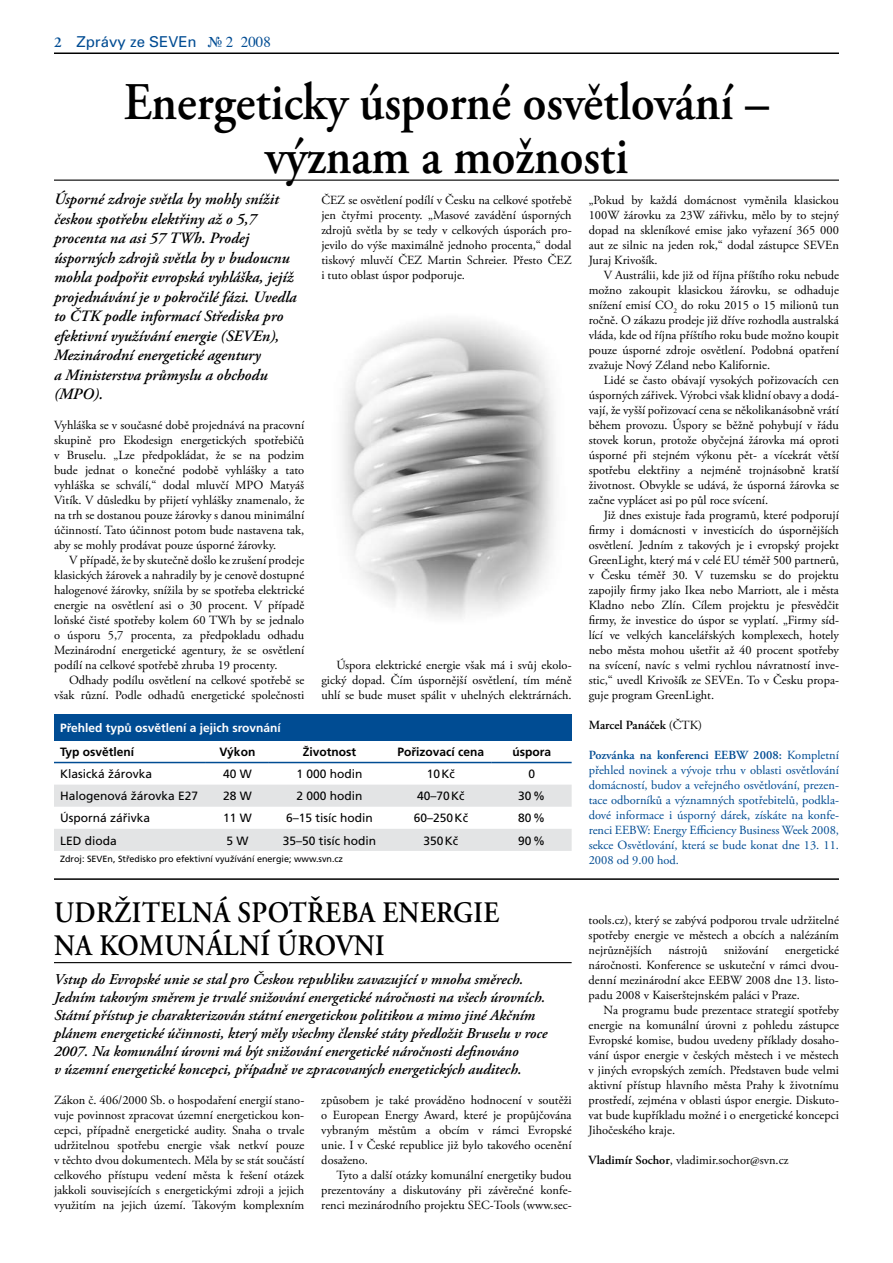
<style>
.page{position:relative;width:893px;height:1263px;background:#fff}
.page>*{position:absolute;margin:0;border:0;box-sizing:border-box;transform-origin:0 0}
.t1{font:600 52.8px/54px "Adobe Garamond Pro";color:#000;text-align:center;scale:.91 1}
.t2{font:600 29.7px "Adobe Garamond Pro";letter-spacing:.015em;color:#000;scale:.91 1}
.t3{font:italic 600 15.75px/19.5px "Adobe Garamond Pro";color:#000}
.t4{font:italic 600 15px/18px "Adobe Garamond Pro";color:#000}
.t5{font:15px "Univers CE";color:#004c93}
.t6{font:12.45px/15px "Adobe Garamond Pro";color:#000;text-align:justify}
.t7{font:12.45px/15px "Adobe Garamond Pro";color:#004c93;text-align:justify}
.t8{font:600 12.45px "Adobe Garamond Pro";color:#000}
.t9{font:12px "Frutiger CE";color:#000}
.t10{font:700 12px "Frutiger CE";color:#000}
.t11{font:700 12px "Frutiger CE";color:#fff}
.t12{font:9px "Frutiger CE";color:#000}
.s1{font-family:"Adobe Garamond Pro";font-weight:600}
.s2{font-family:"Times"}
.s3{font-weight:400}
.s4{font-weight:600}
</style>
<div class="page">
<hr style="left:54px;top:180px;width:785px;height:1px;background:#000">
<hr style="left:54px;top:53px;width:785px;height:1px;background:#000">
<img style="left:342px;top:321px;width:213px;height:298px">
<hr style="left:54px;top:962px;width:518px;height:1px;background:#000">
<hr style="left:54px;top:878px;width:785px;height:2px;background:#000">
<div style="left:54px;top:714px;width:518px;height:26px;background:#004c93"></div>
<svg style="left:54px;top:763px;width:518px;height:22px"></svg>
<svg style="left:54px;top:785px;width:518px;height:66px"></svg>
<hr style="left:54px;top:762px;width:152px;height:1px;background:#004c93">
<hr style="left:206px;top:762px;width:63px;height:1px;background:#004c93">
<hr style="left:269px;top:762px;width:121px;height:1px;background:#004c93">
<hr style="left:390px;top:762px;width:102px;height:1px;background:#004c93">
<hr style="left:492px;top:762px;width:80px;height:1px;background:#004c93">
<p class="t5" style="left:54px;top:33px;width:218px"><span class="s1">2</span> Zprávy ze SEVEn <span class="s2">№ 2 2008</span></p>
<h1 class="t1" style="left:124px;top:76px;width:710px">Energeticky úsporné osvětlování – význam a možnosti</h1>
<p class="t6" style="left:321px;top:193px;width:252px">ČEZ se osvětlení podílí v Česku na celkové spotřebě jen čtyřmi procenty. „Masové zavádění úsporných zdrojů světla by se tedy v celkových úsporách pro&shy;jevilo do výše maximálně jednoho procenta,“ dodal tiskový mluvčí ČEZ Martin Schreier. Přesto ČEZ i tuto oblast úspor podporuje.</p>
<p class="t3" style="left:54px;top:190px;width:244px">Úsporné zdroje světla by mohly snížit českou spotřebu elektřiny až o 5,7 procenta na asi 57 TWh. Prodej úsporných zdrojů světla by v budoucnu mohla podpořit evropská vyhláška, jejíž projednávání je v pokročilé fázi. Uvedla to ČTK podle informací Střediska pro efektivní využívání energie (SEVEn), Mezinárodní energetické agentury<br>a Ministerstva průmyslu a obchodu (MPO).</p>
<p class="t6" style="left:54px;top:418px;width:252px">Vyhláška se v současné době projednává na pracovní skupině pro Ekodesign energetických spotřebičů v Bruselu. „Lze předpokládat, že se na podzim bude jednat o konečné podobě vyhlášky a tato vyhláška se schválí,“ dodal mluvčí MPO Matyáš Vitík. V důsledku by přijetí vyhlášky znamenalo, že na trh se dostanou pouze žárovky s danou minimální účinností. Tato účinnost potom bude nastavena tak, aby se mohly prodávat pouze úsporné žárovky.</p>
<p class="t6" style="left:54px;top:553px;width:252px;text-indent:15px">V případě, že by skutečně došlo ke zrušení prodeje klasických žárovek a nahradily by je cenově dostupné halogenové žárovky, snížila by se spotřeba elektrické energie na osvětlení asi o 30 procent. V případě loňské čisté spotřeby kolem 60 TWh by se jednalo o úsporu 5,7 procenta, za předpokladu odhadu Mezinárodní energetické agentury, že se osvětlení podílí na celkové spotřebě zhruba 19 procenty.</p>
<p class="t6" style="left:54px;top:673px;width:252px;text-align:right">Odhady podílu osvětlení na celkové spotřebě se však různí. Podle odhadů energetické společnosti</p>
<p class="t6" style="left:589px;top:193px;width:252px">„Pokud by každá domácnost vyměnila klasickou 100W žárovku za 23W zářivku, mělo by to stejný dopad na skleníkové emise jako vyřazení 365 000 aut ze silnic na jeden rok,“ dodal zástupce SEVEn Juraj Krivošík.</p>
<p class="t6" style="left:589px;top:268px;width:252px;text-indent:15px">V Austrálii, kde již od října příštího roku nebude možno zakoupit klasickou žárovku, se odhaduje snížení emisí CO<sub>2</sub> do roku 2015 o 15 milionů tun ročně. O zákazu prodeje již dříve rozhodla australská vláda, kde od října příštího roku bude možno koupit pouze úsporné zdroje osvětlení. Podobná opatření zvažuje Nový Zéland nebo Kalifornie.</p>
<p class="t6" style="left:589px;top:373px;width:252px;text-indent:15px">Lidé se často obávají vysokých pořizovacích cen úsporných zářivek. Výrobci však klidní obavy a dodá&shy;vají, že vyšší pořizovací cena se několikanásobně vrátí během provozu. Úspory se běžně pohybují v řádu stovek korun, protože obyčejná žárovka má oproti úsporné při stejném výkonu pět- a vícekrát větší spotřebu elektřiny a nejméně trojnásobně kratší životnost. Obvykle se udává, že úsporná žárovka se začne vyplácet asi po půl roce svícení.</p>
<p class="t6" style="left:589px;top:508px;width:252px;text-indent:15px">Již dnes existuje řada programů, které podporují firmy i domácnosti v investicích do úspornějších osvětlení. Jedním z takových je i evropský projekt GreenLight, který má v celé EU téměř 500 partnerů, v Česku téměř 30. V tuzemsku se do projektu zapojily firmy jako Ikea nebo Marriott, ale i města Kladno nebo Zlín. Cílem projektu je přesvědčit firmy, že investice do úspor se vyplatí. „Firmy síd&shy;lící ve velkých kancelářských komplexech, hotely nebo města mohou ušetřit až 40 procent spotřeby na svícení, navíc s velmi rychlou návratností inve&shy;stic,“ uvedl Krivošík ze SEVEn. To v Česku propa&shy;guje program GreenLight.</p>
<p class="t8" style="left:589px;top:718px;width:115px">Marcel Panáček <span class="s3">(ČTK)</span></p>
<p class="t7" style="left:589px;top:748px;width:252px"><span class="s4">Pozvánka na konferenci EEBW 2008:</span> Kompletní přehled novinek a vývoje trhu v oblasti osvětlování domácností, budov a veřejného osvětlování, prezen&shy;tace odborníků a významných spotřebitelů, podkla&shy;dové informace i úsporný dárek, získáte na konfe&shy;renci EEBW: Energy Efficiency Business Week 2008, sekce Osvětlování, která se bude konat dne 13. 11.<br>2008 od 9.00 hod.</p>
<p class="t6" style="left:321px;top:658px;width:252px;text-indent:15px">Úspora elektrické energie však má i svůj ekolo&shy;gický dopad. Čím úspornější osvětlení, tím méně uhlí se bude muset spálit v uhelných elektrárnách.</p>
<p class="t11" style="left:60px;top:721px;width:222px">Přehled typů osvětlení a jejich srovnání</p>
<p class="t10" style="left:60px;top:745px;width:76px">Typ osvětlení</p>
<p class="t10" style="left:220px;top:745px;width:37px">Výkon</p>
<p class="t10" style="left:303px;top:745px;width:55px">Životnost</p>
<p class="t10" style="left:398px;top:745px;width:88px">Pořizovací cena</p>
<p class="t10" style="left:512px;top:745px;width:40px">úspora</p>
<p class="t9" style="left:60px;top:767px;width:94px">Klasická žárovka</p>
<p class="t9" style="left:223px;top:767px;width:30px">40 W</p>
<p class="t9" style="left:296px;top:767px;width:68px">1 000 hodin</p>
<p class="t9" style="left:427px;top:767px;width:30px">10Kč</p>
<p class="t9" style="left:528px;top:767px;width:8px">0</p>
<p class="t9" style="left:60px;top:789px;width:140px">Halogenová žárovka E27</p>
<p class="t9" style="left:223px;top:789px;width:30px">28 W</p>
<p class="t9" style="left:296px;top:789px;width:68px">2 000 hodin</p>
<p class="t9" style="left:417px;top:789px;width:49px">40–70Kč</p>
<p class="t9" style="left:518px;top:789px;width:28px">30%</p>
<p class="t9" style="left:60px;top:811px;width:92px">Úsporná zářivka</p>
<p class="t9" style="left:223px;top:811px;width:30px">11 W</p>
<p class="t9" style="left:286px;top:811px;width:88px">6–15 tisíc hodin</p>
<p class="t9" style="left:414px;top:811px;width:56px">60–250Kč</p>
<p class="t9" style="left:518px;top:811px;width:28px">80%</p>
<p class="t9" style="left:60px;top:833px;width:58px">LED dioda</p>
<p class="t9" style="left:226px;top:833px;width:24px">5 W</p>
<p class="t9" style="left:283px;top:833px;width:95px">35–50 tisíc hodin</p>
<p class="t9" style="left:423px;top:833px;width:36px">350Kč</p>
<p class="t9" style="left:518px;top:833px;width:28px">90%</p>
<p class="t12" style="left:60px;top:854px;width:285px">Zdroj: SEVEn, Středisko pro efektivní využívání energie; www.svn.cz</p>
<h2 class="t2" style="left:54px;top:896px;width:382px">Udržitelná s potřeba ener</h2>
<h2 class="t2" style="left:453px;top:896px;width:49px">gie</h2>
<h2 class="t2" style="left:54px;top:929px;width:365px">na komunální úrovn i</h2>
<p class="t4" style="left:54px;top:971px;width:495px">Vstup do Evropské unie se stal pro Českou republiku zavazující v mnoha směrech.<br>Jedním takovým směrem je trvalé snižování energetické náročnosti na všech úrovních.<br>Státní přístup je charakterizován státní energetickou politikou a mimo jiné Akčním plánem energetické účinnosti, který měly všechny členské státy předložit Bruselu v roce 2007. Na komunální úrovni má být snižování energetické náročnosti definováno<br>v územní energetické koncepci, případně ve zpracovaných energetických auditech.</p>
<p class="t6" style="left:54px;top:1093px;width:252px">Zákon č. 406/2000 Sb. o hospodaření energií stano&shy;vuje povinnost zpracovat územní energetickou kon&shy;cepci, případně energetické audity. Snaha o trvale udržitelnou spotřebu energie však netkví pouze v těchto dvou dokumentech. Měla by se stát součástí celkového přístupu vedení města k řešení otázek jakkoli souvisejících s energetickými zdroji a jejich využitím na jejich území. Takovým komplexním</p>
<p class="t6" style="left:321px;top:1093px;width:252px">způsobem je také prováděno hodnocení v soutěži o European Energy Award, které je propůjčována vybraným městům a obcím v rámci Evropské unie. I v České republice již bylo takového ocenění dosaženo.</p>
<p class="t6" style="left:321px;top:1168px;width:252px;text-indent:15px">Tyto a další otázky komunální energetiky budou prezentovány a diskutovány při závěrečné konfe&shy;renci mezinárodního projektu SEC-Tools (www.sec-</p>
<p class="t6" style="left:589px;top:913px;width:252px">tools.cz), který se zabývá podporou trvale udržitelné spotřeby energie ve městech a obcích a nalézáním nejrůznějších</p>
<p class="t6" style="left:589px;top:943px;width:252px;text-indent:196px">energetické náročnosti. Konference se uskuteční v rámci dvou&shy;denní mezinárodní akce EEBW 2008 dne 13. listo&shy;padu 2008 v Kaiserštejnském paláci v Praze.</p>
<p class="t6" style="left:589px;top:1003px;width:252px;text-indent:15px">Na programu bude prezentace strategií spotřeby energie na komunální úrovni z pohledu zástupce Evropské komise, budou uvedeny příklady dosaho&shy;vání úspor energie v českých městech i ve městech v jiných evropských zemích. Představen bude velmi aktivní přístup hlavního města Prahy k životnímu prostředí, zejména v oblasti úspor energie. Diskuto&shy;vat bude kupříkladu možné i o energetické koncepci Jihočeského kraje.</p>
<p class="t6" style="left:589px;top:1153px;width:201px"><span class="s4">Vladimír Sochor</span>, vladimir.sochor@svn.cz</p>
<p class="t6" style="left:668px;top:943px;width:41px">nástrojů</p>
<p class="t6" style="left:724px;top:943px;width:46px">snižování</p>
</div>
